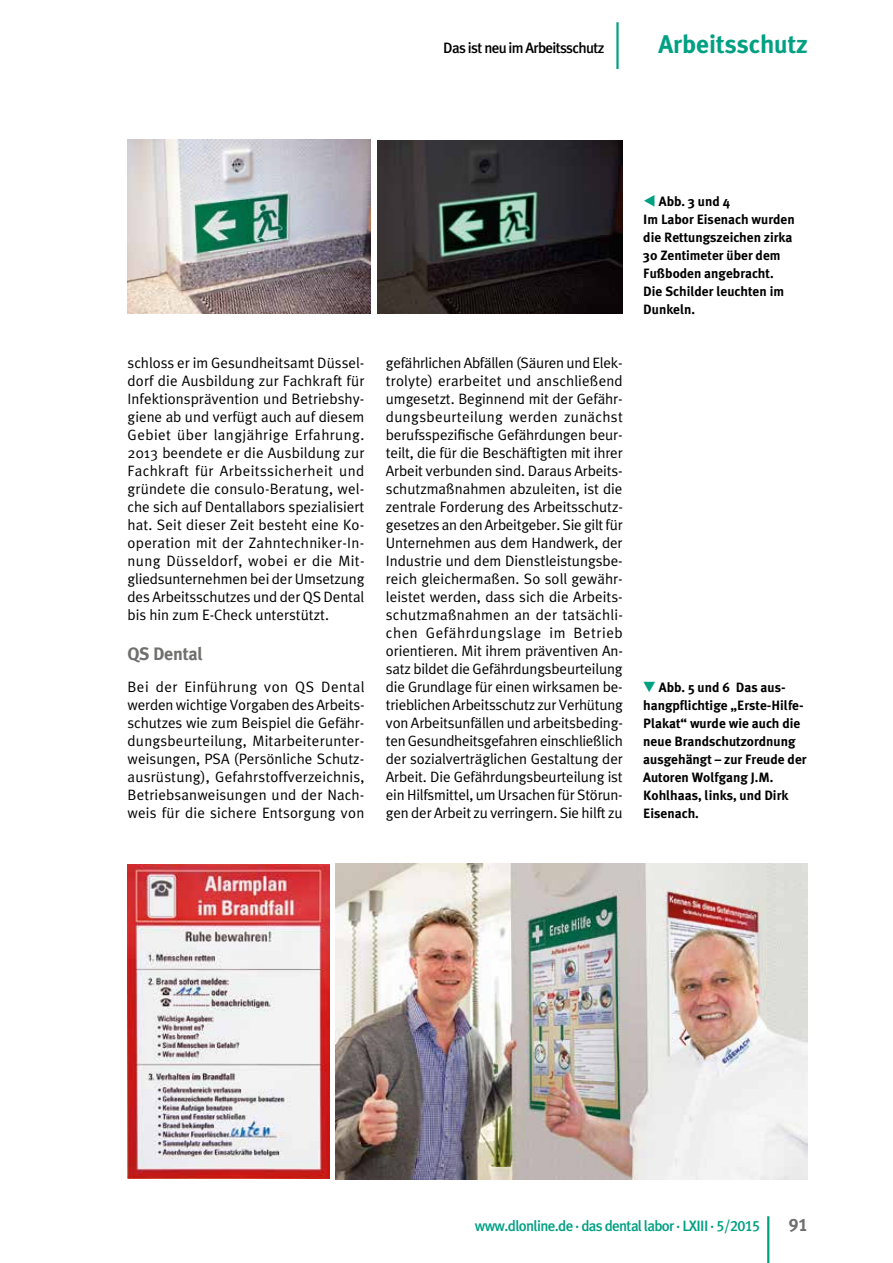
<style>
.page{position:relative;width:893px;height:1263px;background:#fff}
.page>*{position:absolute;margin:0;border:0;box-sizing:border-box;transform-origin:0 0}
.t1{font:64.95px "Helvetica Neue";color:#00a083;scale:.39 1}
.t2{font:700 25.5px "Meta Plus";color:#00a083}
.t3{font:700 18px "Meta Plus";letter-spacing:-.015em;color:#6f6f6e}
.t4{font:18px "Meta Plus Bold Caps";color:#6f6f6e}
.t5{font:15px/18px "Meta Plus Normal";letter-spacing:.005em;color:#000;text-align:justify}
.t6{font:500 15px "Meta Plus";letter-spacing:-.045em;color:#00a083}
.t7{font:500 15px "Meta Plus";letter-spacing:-.045em;color:#000}
.t8{font:700 13.5px/18px "Meta Plus";color:#000}
.s1{font-family:"All You Need";font-weight:400;font-size:15px;color:#00a083}
.s2{font-family:"Meta Plus Medium Caps";font-weight:400}
</style>
<div class="page">
<hr style="left:767px;top:1216px;width:2px;height:47px;background:#00a083">
<img style="left:127px;top:140px;width:243px;height:173px">
<img style="left:378px;top:140px;width:245px;height:174px">
<img style="left:128px;top:864px;width:201px;height:314px">
<img style="left:335px;top:864px;width:473px;height:315px">
<p class="t7" style="left:443px;top:39px;width:163px">Das ist neu im Arbeitsschutz</p>
<h1 class="t1" style="left:615px;top:-1px;width:16px">l</h1>
<h2 class="t2" style="left:658px;top:29px;width:151px">Arbeitsschutz</h2>
<p class="t5" style="left:128px;top:353px;width:238px">schloss er im Gesundheitsamt Düssel&shy;dorf die Ausbildung zur Fachkraft für Infektionsprävention und Betriebshy&shy;giene ab und verfügt auch auf diesem Gebiet über langjährige Erfahrung.<br>2013 beendete er die Ausbildung zur Fachkraft für Arbeitssicherheit und gründete die consulo-Beratung, wel&shy;che sich auf Dentallabors spezialisiert hat. Seit dieser Zeit besteht eine Ko&shy;operation mit der Zahntechniker-In&shy;nung Düsseldorf, wobei er die Mit&shy;gliedsunternehmen bei der Umsetzung des Arbeitsschutzes und der QS Dental bis hin zum E-Check unterstützt.</p>
<p class="t3" style="left:128px;top:644px;width:77px">QS Dental</p>
<p class="t5" style="left:128px;top:677px;width:238px;text-align:left">Bei der Einführung von QS Dental werden wichtige Vorgaben des Arbeits&shy;schutzes wie zum Beispiel die Gefähr&shy;dungsbeurteilung, Mitarbeiterunter&shy;weisungen, PSA (Persönliche Schutz--- ausrüstung), Gefahrstoffverzeichnis, Betriebsanweisungen und der Nach&shy;weis für die sichere Entsorgung von</p>
<p class="t5" style="left:386px;top:353px;width:239px">gefährlichen Abfällen (Säuren und Elek&shy;trolyte) erarbeitet und anschließend umgesetzt. Beginnend mit der Gefähr&shy;dungsbeurteilung werden zunächst berufsspezifische Gefährdungen beur&shy;teilt, die für die Beschäftigten mit ihrer Arbeit verbunden sind. Daraus Arbeits&shy;schutzmaßnahmen abzuleiten, ist die zentrale Forderung des Arbeitsschutz&shy;gesetzes an den Arbeitgeber. Sie gilt für Unternehmen aus dem Handwerk, der Industrie und dem Dienstleistungsbe&shy;reich gleichermaßen. So soll gewähr&shy;leistet werden, dass sich die Arbeits&shy;schutzmaßnahmen an der tatsächli&shy;chen Gefährdungslage im Betrieb orientieren. Mit ihrem präventiven An&shy;satz bildet die Gefährdungsbeurteilung die Grundlage für einen wirksamen be&shy;trieblichen Arbeitsschutz zur Verhütung von Arbeitsunfällen und arbeitsbeding&shy;ten Gesundheitsgefahren einschließlich der sozialverträglichen Gestaltung der Arbeit. Die Gefährdungsbeurteilung ist ein Hilfsmittel, um Ursachen für Störun&shy;gen der Arbeit zu verringern. Sie hilft zu</p>
<p class="t8" style="left:643px;top:192px;width:153px"><span class="s1">d</span> Abb. 3 und 4<br>Im Labor Eisenach wurden die Rettungszeichen zirka<br>30 Zentimeter über dem<br>Fußboden angebracht.<br>Die Schilder leuchten im<br>Dunkeln.</p>
<p class="t8" style="left:643px;top:678px;width:165px"><span class="s1">f</span> Abb. 5 und 6 Das aus&shy;hangpflichtige „Erste-Hilfe-<br>Plakat“ wurde wie auch die neue Brandschutzordnung ausgehängt – zur Freude der<br>Autoren Wolfgang J.M.<br>Kohlhaas, links, und Dirk<br>Eisenach.</p>
<p class="t6" style="left:475px;top:1217px;width:287px">www.dlonline.de · das dental labor · LXIII · <span class="s2">5/2015</span></p>
<p class="t4" style="left:789px;top:1214px;width:21px">91</p>
</div>
